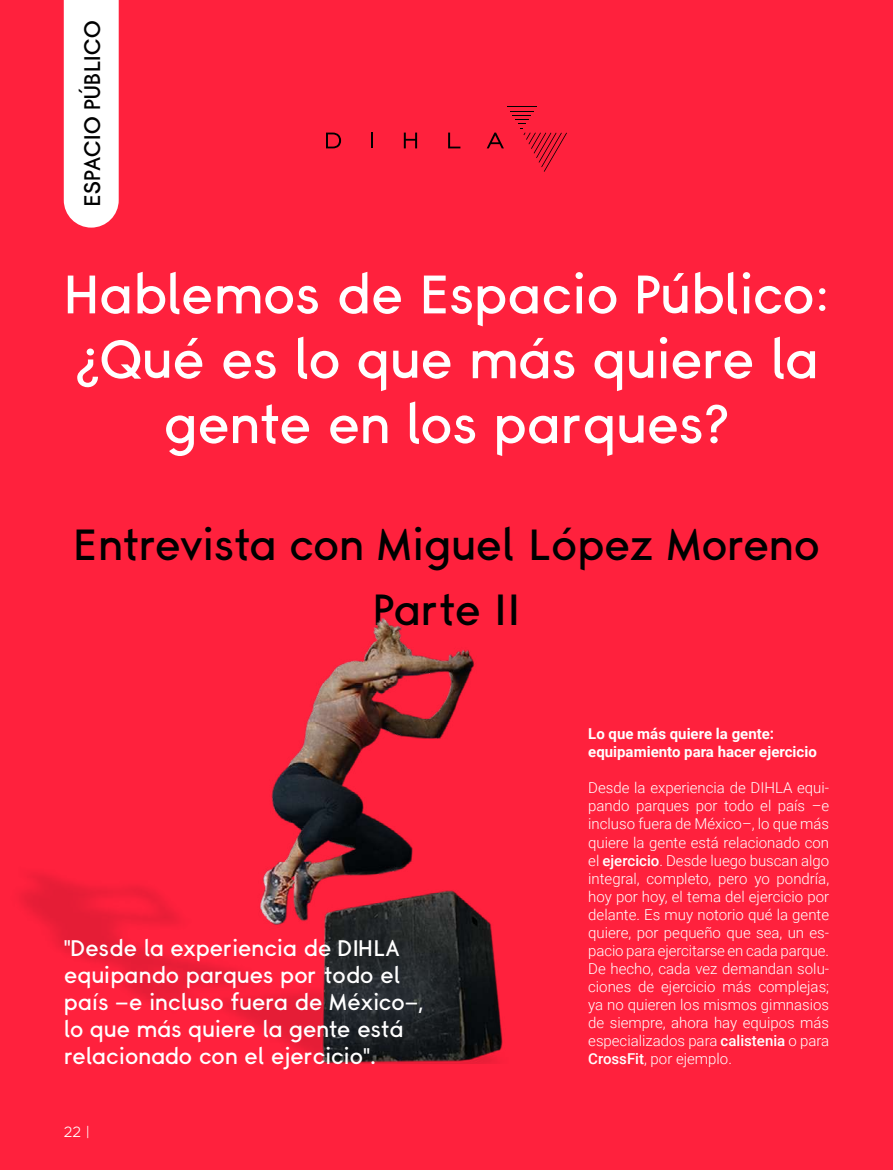
<style>
.page{position:relative;width:893px;height:1170px;background:#fff}
.page>*{position:absolute;margin:0;border:0;box-sizing:border-box;transform-origin:0 0}
.t1{font:500 54px/64.8px "Simpel";letter-spacing:-.01em;color:#fff;text-align:center}
.t2{font:500 43.5px/64.8px "Simpel";letter-spacing:-.02em;color:#000;text-align:center}
.t3{font:500 22.5px/27px "Simpel";letter-spacing:-.01em;color:#fff}
.t4{font:500 22.5px "Simpel";color:#000}
.t5{font:300 15px/18px "Roboto";color:#fff;text-align:justify}
.t6{font:700 15px/18px "Roboto";color:#fff}
.t7{font:300 15px "Metropolis";color:#fff}
.s1{font-weight:500}
</style>
<div class="page">
<div style="left:0;top:0;width:893px;height:1169px;background:#ff213d"></div>
<svg style="left:326px;top:133px;width:15px;height:15px"></svg>
<svg style="left:371px;top:132px;width:2px;height:16px"></svg>
<svg style="left:404px;top:133px;width:13px;height:15px"></svg>
<svg style="left:448px;top:133px;width:12px;height:15px"></svg>
<svg style="left:487px;top:106px;width:80px;height:66px"></svg>
<div style="left:64px;top:0;width:55px;height:227px;background:#fff"></div>
<img style="left:21px;top:618px;width:482px;height:445px">
<h3 class="t4" style="left:78px;top:207px;width:187px;rotate:-90deg">ESPACIO PÚBLICO</h3>
<h1 class="t1" style="left:65px;top:261px;width:764px">Hablemos de Espacio Público: ¿Qué es lo que más quiere la gente en los parques?</h1>
<h2 class="t2" style="left:73px;top:511px;width:748px">Entrevista con Miguel López Moreno<br>Parte II</h2>
<h3 class="t3" style="left:64px;top:933px;width:361px">"Desde la experiencia de DIHLA equipando parques por todo el país –e incluso fuera de México–, lo que más quiere la gente está relacionado con el ejercicio".</h3>
<p class="t7" style="left:64px;top:1121px;width:27px">22 |</p>
<p class="t6" style="left:588px;top:724px;width:230px">Lo que más quiere la gente: equipamiento para hacer ejercicio</p>
<p class="t5" style="left:588px;top:778px;width:242px">Desde la experiencia de DIHLA equi&shy;pando parques por todo el país –e incluso fuera de México–, lo que más quiere la gente está relacionado con el <span class="s1">ejercicio</span>. Desde luego buscan algo integral, completo, pero yo pondría, hoy por hoy, el tema del ejercicio por delante. Es muy notorio qué la gente quiere, por pequeño que sea, un es&shy;pacio para ejercitarse en cada parque.<br>De hecho, cada vez demandan solu&shy;ciones de ejercicio más complejas; ya no quieren los mismos gimnasios de siempre, ahora hay equipos más especializados para <span class="s1">calistenia</span> o para <span class="s1">CrossFit</span>, por ejemplo.</p>
</div>
